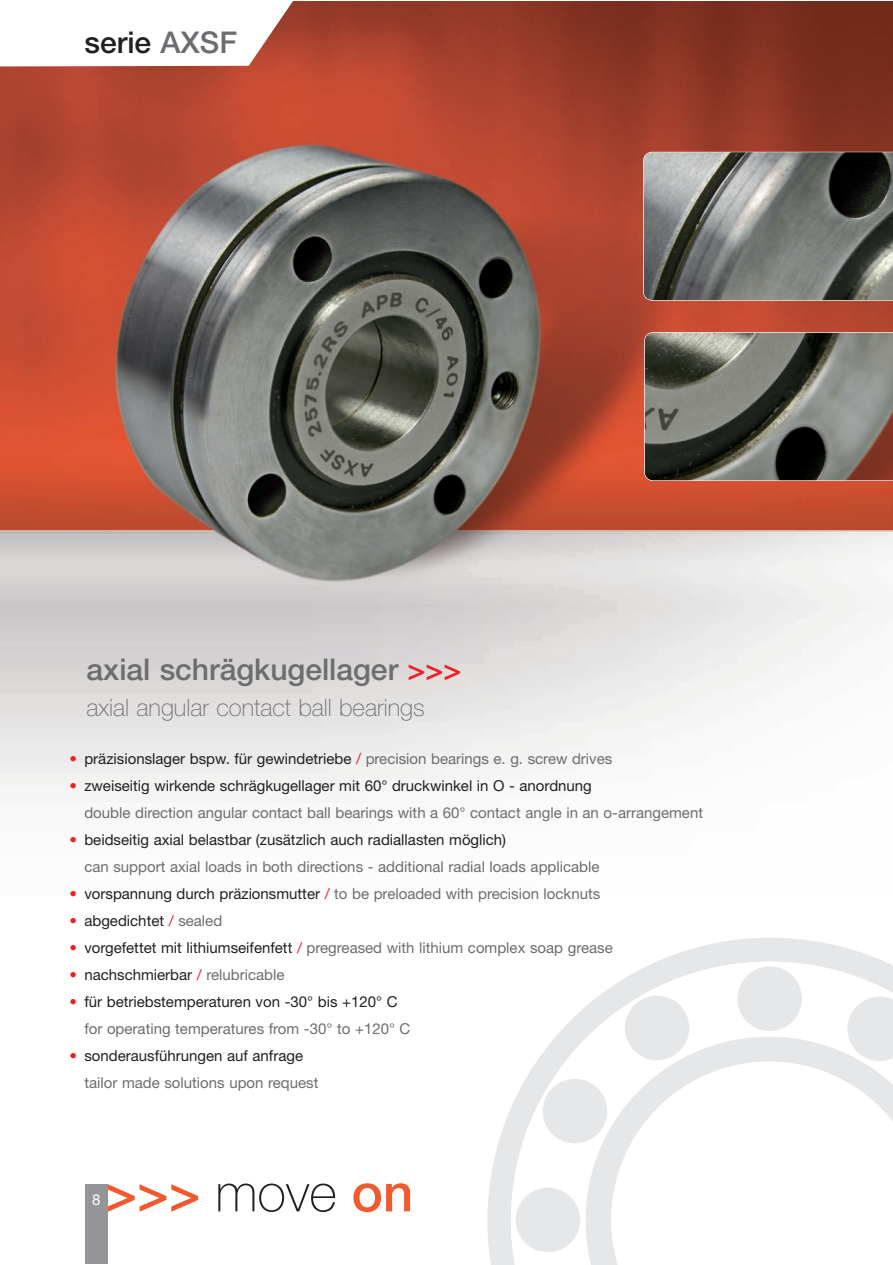
<style>
.page{position:relative;width:893px;height:1265px;background:#fff}
.page>*{position:absolute;margin:0;border:0;box-sizing:border-box;transform-origin:0 0}
.t1{font:500 52.8px "Helvetica Neue";color:#f1592f}
.t2{font:500 30px "Helvetica Neue";color:#6c6d70}
.t3{font:500 30px "Helvetica Neue";color:#231f20}
.t4{font:100 24px "Helvetica Neue";color:#6c6d70}
.t5{font:15px/27px "Helvetica Neue";color:#6c6d70}
.t6{font:15px "Helvetica Neue";color:#231f20}
.t7{font:15px "Helvetica Neue";color:#fff}
.s1{color:#6c6d70}
.s2{color:#ee1e24}
.s3{color:#231f20}
.s4{font-weight:100;color:#231f20}
</style>
<div class="page">
<img style="left:0;top:2px;width:892px;height:784px">
<svg style="left:643px;top:152px;width:249px;height:148px;background:#737571"></svg>
<svg style="left:644px;top:332px;width:248px;height:149px;background:#6b6a62"></svg>
<svg style="left:0;top:2px;width:302px;height:64px"></svg>
<svg style="left:487px;top:938px;width:395px;height:326px"></svg>
<svg style="left:511px;top:961px;width:381px;height:303px"></svg>
<svg style="left:585px;top:1036px;width:262px;height:228px;fill:#e6e7e9"></svg>
<svg style="left:611px;top:1061px;width:281px;height:203px"></svg>
<div style="left:737px;top:966px;width:65px;height:65px;background:#e6e7e9;border-radius:50%"></div>
<div style="left:515px;top:1187px;width:65px;height:65px;background:#e6e7e9;border-radius:50%"></div>
<svg style="left:847px;top:996px;width:45px;height:65px"></svg>
<div style="left:542px;top:1078px;width:65px;height:65px;background:#e6e7e9;border-radius:50%"></div>
<div style="left:624px;top:995px;width:65px;height:65px;background:#e6e7e9;border-radius:50%"></div>
<div style="left:85px;top:1184px;width:23px;height:79px;background:#939598"></div>
<h2 class="t3" style="left:84px;top:32px;width:154px">serie <span class="s1">AXSF</span></h2>
<h2 class="t2" style="left:87px;top:658px;width:376px">axial schrägkugellager <span class="s2">&gt;&gt;&gt;</span></h2>
<h3 class="t4" style="left:87px;top:698px;width:339px">axial angular contact ball bearings</h3>
<p class="t6" style="left:69px;top:753px;width:544px"><span class="s2">•</span> präzisionslager bspw. für gewindetriebe <span class="s2">/</span> <span class="s1">precision bearings e. g. screw drives</span></p>
<p class="t5" style="left:84px;top:773px;width:620px;text-indent:-15px"><span class="s2">•</span> <span class="s3">zweiseitig wirkende schrägkugellager mit 60° druckwinkel in O - anordnung<br></span>double direction angular contact ball bearings with a 60° contact angle in an o-arrangement</p>
<p class="t5" style="left:84px;top:827px;width:516px;text-indent:-15px"><span class="s2">•</span> <span class="s3">beidseitig axial belastbar (zusätzlich auch radiallasten möglich)<br></span>can support axial loads in both directions - additional radial loads applicable</p>
<p class="t5" style="left:69px;top:881px;width:532px"><span class="s2">•</span> <span class="s3">vorspannung durch präzionsmutter</span> <span class="s2">/</span> to be preloaded with precision locknuts</p>
<p class="t6" style="left:69px;top:915px;width:154px"><span class="s2">•</span> abgedichtet <span class="s2">/</span> <span class="s1">sealed</span></p>
<p class="t5" style="left:69px;top:935px;width:544px"><span class="s2">•</span> <span class="s3">vorgefettet mit lithiumseifenfett</span> <span class="s2">/</span> pregreased with lithium complex soap grease</p>
<p class="t6" style="left:69px;top:969px;width:216px"><span class="s2">•</span> nachschmierbar <span class="s2">/</span> <span class="s1">relubricable</span></p>
<p class="t5" style="left:84px;top:989px;width:327px;text-indent:-15px"><span class="s2">•</span> <span class="s3">für betriebstemperaturen von -30° bis +120° C </span>for operating temperatures from -30° to +120° C</p>
<p class="t5" style="left:84px;top:1043px;width:235px;text-indent:-15px"><span class="s2">•</span> <span class="s3">sonderausführungen auf anfrage </span>tailor made solutions upon request</p>
<h1 class="t1" style="left:105px;top:1173px;width:309px">&gt;&gt;&gt; <span class="s4">move</span> on</h1>
<p class="t7" style="left:92px;top:1193px;width:10px">8</p>
</div>
